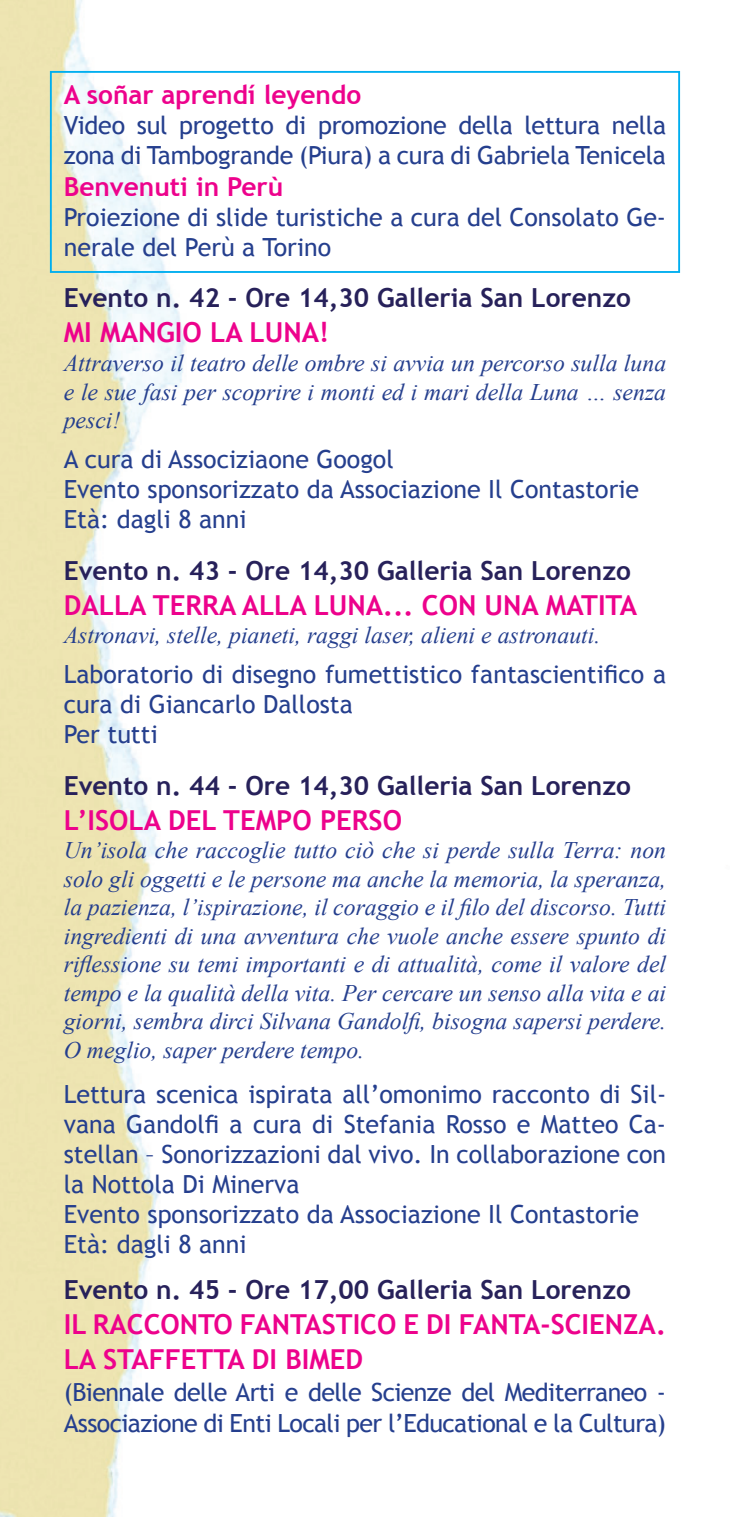
<style>
.page{position:relative;width:730px;height:1517px;background:#fff}
.page>*{position:absolute;margin:0;border:0;box-sizing:border-box;transform-origin:0 0}
.t1{font:700 27.5px/35px "Trebuchet MS";color:#ed028c}
.t2{font:700 26.25px "Trebuchet MS";color:#27215a}
.t3{font:700 26.25px "Trebuchet MS";color:#ed028c}
.t4{font:25px/30px "Trebuchet MS";color:#253f8e}
.t5{font:25px/31.2px "Trebuchet MS";letter-spacing:-.025em;color:#253f8e}
.t6{font:italic 23.75px/28.5px "Times New Roman";color:#253f8e;text-align:justify}
</style>
<div class="page">
<img style="left:0;top:0;width:186px;height:1517px">
<div style="left:50px;top:71px;width:630px;height:202px;border:2px solid #00aeef"></div>
<p class="t3" style="left:64px;top:79px;width:299px">A soñar aprendí leyendo</p>
<p class="t4" style="left:64px;top:111px;width:604px">Video sul progetto di promozione della lettura nella zona di Tambogrande (Piura) a cura di Gabriela Tenicela</p>
<p class="t3" style="left:64px;top:170px;width:221px">Benvenuti in Perù</p>
<p class="t4" style="left:64px;top:202px;width:604px">Proiezione di slide turistiche a cura del Consolato Ge&shy;nerale del Perù a Torino</p>
<p class="t2" style="left:64px;top:282px;width:569px">Evento n. 42 - Ore 14,30 Galleria San Lorenzo</p>
<p class="t1" style="left:64px;top:315px;width:267px">MI MANGIO LA LUNA!</p>
<p class="t6" style="left:64px;top:348px;width:604px">Attraverso il teatro delle ombre si avvia un percorso sulla luna e le sue fasi per scoprire i monti ed i mari della Luna … senza pesci!</p>
<p class="t4" style="left:64px;top:444px;width:577px">A cura di Associziaone Googol<br>Evento sponsorizzato da Associazione Il Contastorie<br>Età: dagli 8 anni</p>
<p class="t2" style="left:64px;top:554px;width:569px">Evento n. 43 - Ore 14,30 Galleria San Lorenzo</p>
<p class="t1" style="left:64px;top:587px;width:575px">DALLA TERRA ALLA LUNA... CON UNA MATITA</p>
<p class="t6" style="left:64px;top:620px;width:538px">Astronavi, stelle, pianeti, raggi laser, alieni e astronauti.</p>
<p class="t4" style="left:64px;top:659px;width:604px">Laboratorio di disegno fumettistico fantascientifico a cura di Giancarlo Dallosta<br>Per tutti</p>
<p class="t2" style="left:64px;top:769px;width:569px">Evento n. 44 - Ore 14,30 Galleria San Lorenzo</p>
<p class="t1" style="left:64px;top:802px;width:340px">L’ISOLA DEL TEMPO PERSO</p>
<p class="t6" style="left:64px;top:835px;width:604px">Un’isola che raccoglie tutto ciò che si perde sulla Terra: non solo gli oggetti e le persone ma anche la memoria, la speranza, la pazienza, l’ispirazione, il coraggio e il filo del discorso. Tutti ingredienti di una avventura che vuole anche essere spunto di riflessione su temi importanti e di attualità, come il valore del tempo e la qualità della vita. Per cercare un senso alla vita e ai giorni, sembra dirci Silvana Gandolfi, bisogna sapersi perdere.<br>O meglio, saper perdere tempo.</p>
<p class="t4" style="left:64px;top:1079px;width:604px">Lettura scenica ispirata all’omonimo racconto di Sil&shy;vana Gandolfi a cura di Stefania Rosso e Matteo Ca&shy;stellan – Sonorizzazioni dal vivo. In collaborazione con la Nottola Di Minerva<br>Evento sponsorizzato da Associazione Il Contastorie Età: dagli 8 anni</p>
<p class="t2" style="left:64px;top:1273px;width:569px">Evento n. 45 - Ore 17,00 Galleria San Lorenzo</p>
<p class="t1" style="left:64px;top:1307px;width:604px">IL RACCONTO FANTASTICO E DI FANTA-SCIENZA.<br>LA STAFFETTA DI BIMED</p>
<p class="t5" style="left:64px;top:1376px;width:604px">(Biennale delle Arti e delle Scienze del Mediterraneo -<br>Associazione di Enti Locali per l’Educational e la Cultura)</p>
</div>
